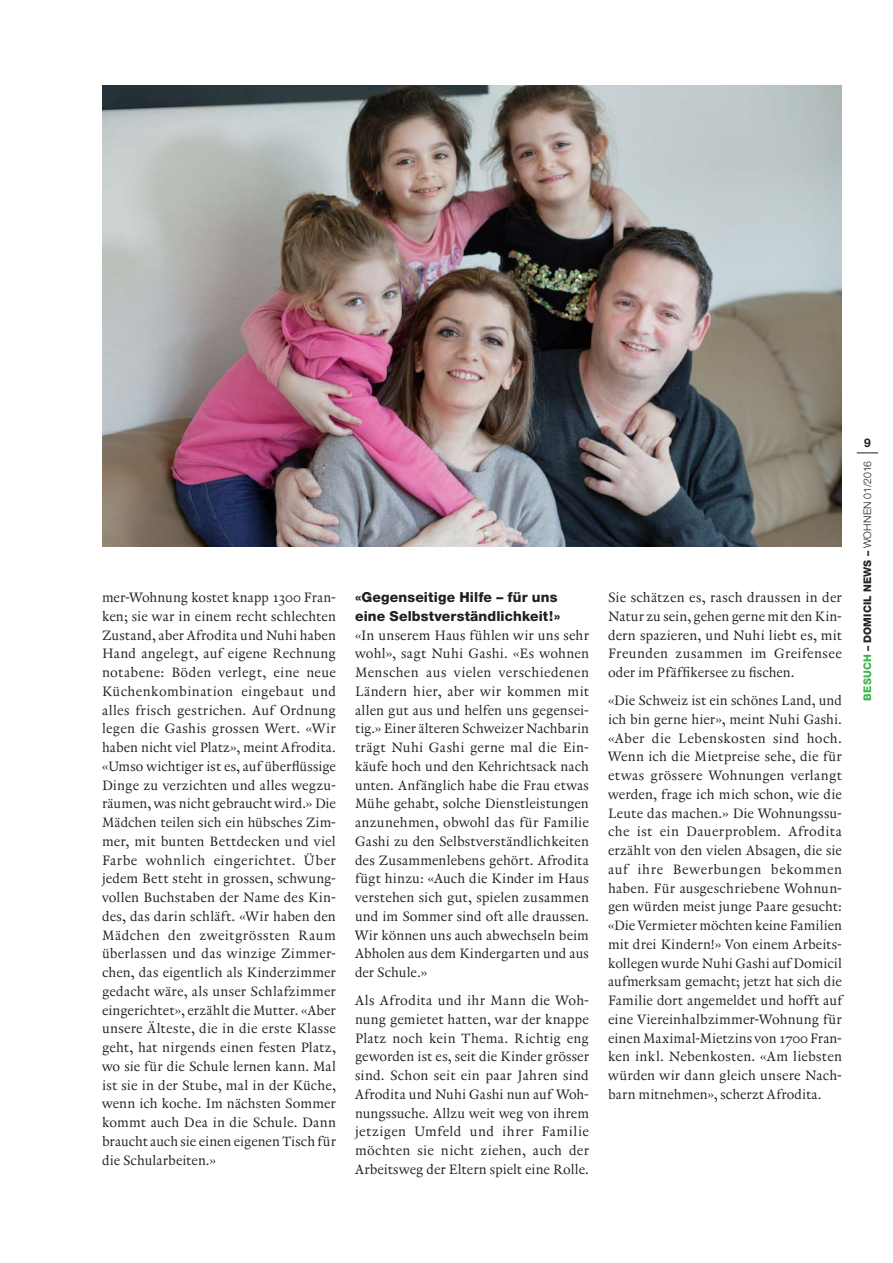
<style>
.page{position:relative;width:893px;height:1263px;background:#fff}
.page>*{position:absolute;margin:0;border:0;box-sizing:border-box;transform-origin:0 0}
.t1{font:13.8px/18.8px "Renard No 3";letter-spacing:.01em;color:#231f20;text-align:justify}
.t2{font:800 13.8px/18.8px "Helvetica Neue";letter-spacing:.01em;color:#231f20}
.t3{font:700 12px "Helvetica Neue";color:#231f20}
.t4{font:800 10.5px "Helvetica Neue";letter-spacing:.015em;color:#231f20}
.s1{color:#39b54a}
.s2{font-weight:300}
</style>
<div class="page">
<svg style="left:857px;top:453px;width:21px;height:1px"></svg>
<img style="left:102px;top:85px;width:740px;height:461px">
<p class="t1" style="left:102px;top:589px;width:236px">mer-Wohnung kostet knapp 1300 Fran&shy;ken; sie war in einem recht schlechten Zustand, aber Afrodita und Nuhi haben Hand angelegt, auf eigene Rechnung notabene: Böden verlegt, eine neue Küchenkombination eingebaut und alles frisch gestrichen. Auf Ordnung legen die Gashis grossen Wert. «Wir haben nicht viel Platz», meint Afrodita. «Umso wichtiger ist es, auf überflüssige Dinge zu verzichten und alles wegzu&shy;räumen, was nicht gebraucht wird.» Die Mädchen teilen sich ein hübsches Zim&shy;mer, mit bunten Bettdecken und viel Farbe wohnlich eingerichtet. Über jedem Bett steht in grossen, schwung&shy;vollen Buchstaben der Name des Kin&shy;des, das darin schläft. «Wir haben den Mädchen den zweitgrössten Raum überlassen und das winzige Zimmer&shy;chen, das eigentlich als Kinderzimmer gedacht wäre, als unser Schlafzimmer eingerichtet», erzählt die Mutter. «Aber unsere Älteste, die in die erste Klasse geht, hat nirgends einen festen Platz, wo sie für die Schule lernen kann. Mal ist sie in der Stube, mal in der Küche, wenn ich koche. Im nächsten Sommer kommt auch Dea in die Schule. Dann braucht auch sie einen eigenen Tisch für die Schularbeiten.»</p>
<p class="t2" style="left:355px;top:589px;width:207px">«Gegenseitige Hilfe – für uns eine Selbstverständlichkeit!»</p>
<p class="t1" style="left:355px;top:627px;width:235px">«In unserem Haus fühlen wir uns sehr wohl», sagt Nuhi Gashi. «Es wohnen Menschen aus vielen verschiedenen Ländern hier, aber wir kommen mit allen gut aus und helfen uns gegensei&shy;tig.» Einer älteren Schweizer Nachbarin trägt Nuhi Gashi gerne mal die Ein&shy;käufe hoch und den Kehrichtsack nach unten. Anfänglich habe die Frau etwas Mühe gehabt, solche Dienstleistungen anzunehmen, obwohl das für Familie Gashi zu den Selbstverständlichkeiten des Zusammenlebens gehört. Afrodita fügt hinzu: «Auch die Kinder im Haus verstehen sich gut, spielen zusammen und im Sommer sind oft alle draussen.<br>Wir können uns auch abwechseln beim Abholen aus dem Kindergarten und aus der Schule.»</p>
<p class="t1" style="left:355px;top:992px;width:235px">Als Afrodita und ihr Mann die Woh&shy;nung gemietet hatten, war der knappe Platz noch kein Thema. Richtig eng geworden ist es, seit die Kinder grösser sind. Schon seit ein paar Jahren sind Afrodita und Nuhi Gashi nun auf Woh&shy;nungssuche. Allzu weit weg von ihrem jetzigen Umfeld und ihrer Familie möchten sie nicht ziehen, auch der Arbeitsweg der Eltern spielt eine Rolle.</p>
<p class="t1" style="left:608px;top:589px;width:235px">Sie schätzen es, rasch draussen in der Natur zu sein, gehen gerne mit den Kin&shy;dern spazieren, und Nuhi liebt es, mit Freunden zusammen im Greifensee oder im Pfäffikersee zu fischen.</p>
<p class="t1" style="left:608px;top:692px;width:235px">«Die Schweiz ist ein schönes Land, und ich bin gerne hier», meint Nuhi Gashi. «Aber die Lebenskosten sind hoch.<br>Wenn ich die Mietpreise sehe, die für etwas grössere Wohnungen verlangt werden, frage ich mich schon, wie die Leute das machen.» Die Wohnungssu&shy;che ist ein Dauerproblem. Afrodita erzählt von den vielen Absagen, die sie auf ihre Bewerbungen bekommen haben. Für ausgeschriebene Wohnun&shy;gen würden meist junge Paare gesucht: «Die Vermieter möchten keine Familien mit drei Kindern!» Von einem Arbeits&shy;kollegen wurde Nuhi Gashi auf Domicil aufmerksam gemacht; jetzt hat sich die Familie dort angemeldet und hofft auf eine Viereinhalbzimmer-Wohnung für einen Maximal-Mietzins von 1700 Fran&shy;ken inkl. Nebenkosten. «Am liebsten würden wir dann gleich unsere Nach&shy;barn mitnehmen», scherzt Afrodita.</p>
<p class="t3" style="left:864px;top:438px;width:8px">9</p>
<p class="t4" style="left:864px;top:701px;width:241px;rotate:-90deg"><span class="s1">BESUCH</span> – DOMICIL NEWS – <span class="s2">WOHNEN 01/2016</span></p>
</div>
